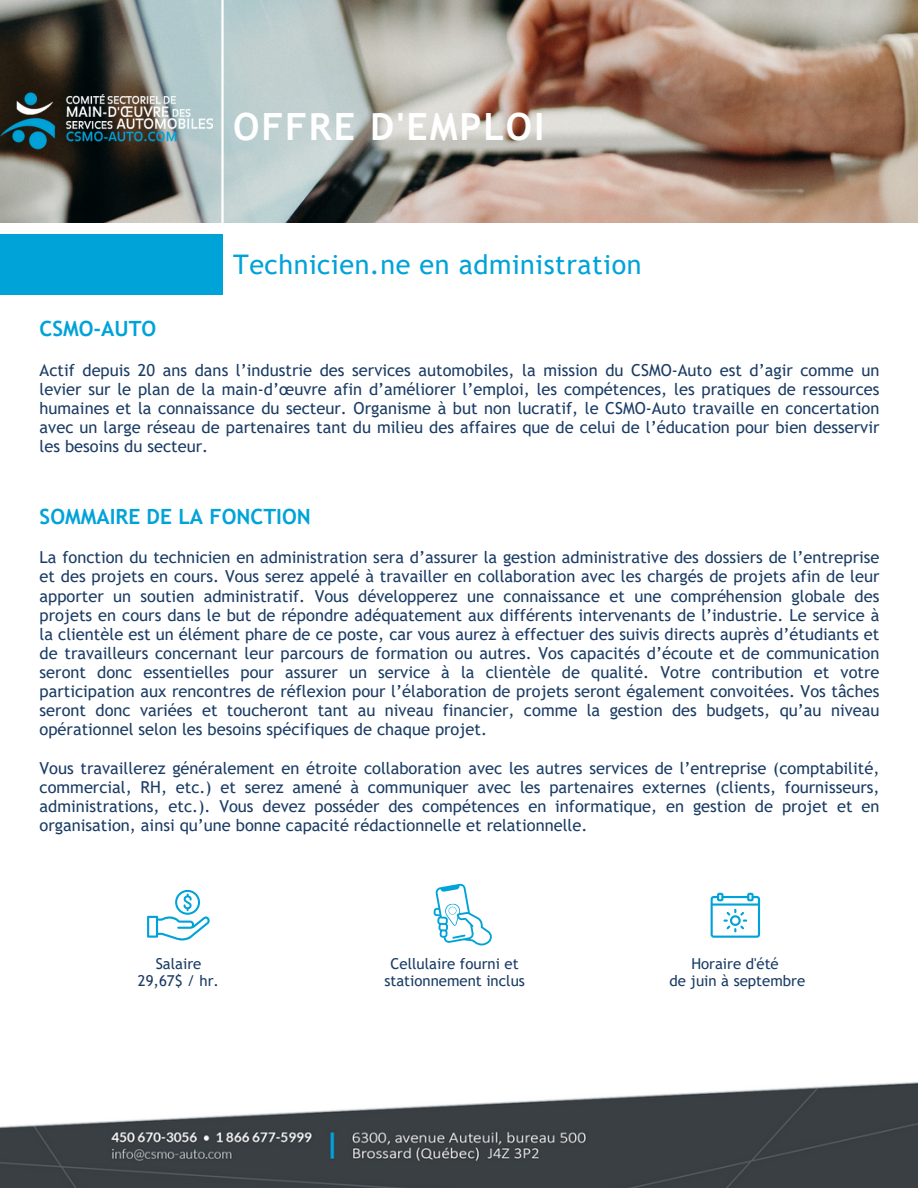
<style>
.page{position:relative;width:918px;height:1188px;background:#fff}
.page>*{position:absolute;margin:0;border:0;box-sizing:border-box;transform-origin:0 0}
.t1{font:700 37.5px "Trebuchet MS";letter-spacing:.05em;color:#fff}
.t2{font:27px "Trebuchet MS";letter-spacing:.02em;color:#00a3d8}
.t3{font:700 21px "Trebuchet MS";color:#00a3d8}
.t4{font:16.5px/19.2px "Trebuchet MS";color:#1b3c65;text-align:justify}
.t5{font:15px "Trebuchet MS";color:#1b3c65}
</style>
<div class="page">
<img style="left:0;top:0;width:918px;height:223px">
<hr style="left:221px;top:0;width:3px;height:224px;background:#fff">
<img style="left:1px;top:93px;width:211px;height:57px">
<div style="left:0;top:234px;width:223px;height:61px;background:#00a3d8"></div>
<img style="left:0;top:1081px;width:918px;height:107px">
<svg style="left:147px;top:890px;width:63px;height:51px"></svg>
<svg style="left:711px;top:893px;width:49px;height:45px"></svg>
<svg style="left:434px;top:884px;width:58px;height:61px"></svg>
<p class="t1" style="left:233px;top:105px;width:313px">OFFRE D'EMPLOI</p>
<p class="t2" style="left:233px;top:249px;width:410px">Technicien.ne en administration</p>
<p class="t3" style="left:40px;top:317px;width:118px">CSMO-AUTO</p>
<p class="t4" style="left:40px;top:360px;width:841px">Actif depuis 20 ans dans l’industrie des services automobiles, la mission du CSMO-Auto est d’agir comme un levier sur le plan de la main-d’œuvre afin d’améliorer l’emploi, les compétences, les pratiques de ressources humaines et la connaissance du secteur. Organisme à but non lucratif, le CSMO-Auto travaille en concertation avec un large réseau de partenaires tant du milieu des affaires que de celui de l’éducation pour bien desservir les besoins du secteur.</p>
<p class="t3" style="left:40px;top:504px;width:273px">SOMMAIRE DE LA FONCTION</p>
<p class="t4" style="left:40px;top:548px;width:841px">La fonction du technicien en administration sera d’assurer la gestion administrative des dossiers de l’entreprise et des projets en cours. Vous serez appelé à travailler en collaboration avec les chargés de projets afin de leur apporter un soutien administratif. Vous développerez une connaissance et une compréhension globale des projets en cours dans le but de répondre adéquatement aux différents intervenants de l’industrie. Le service à la clientèle est un élément phare de ce poste, car vous aurez à effectuer des suivis directs auprès d’étudiants et de travailleurs concernant leur parcours de formation ou autres. Vos capacités d’écoute et de communication seront donc essentielles pour assurer un service à la clientèle de qualité. Votre contribution et votre participation aux rencontres de réflexion pour l’élaboration de projets seront également convoitées. Vos tâches seront donc variées et toucheront tant au niveau financier, comme la gestion des budgets, qu’au niveau opérationnel selon les besoins spécifiques de chaque projet.</p>
<p class="t4" style="left:40px;top:758px;width:841px">Vous travaillerez généralement en étroite collaboration avec les autres services de l’entreprise (comptabilité, commercial, RH, etc.) et serez amené à communiquer avec les partenaires externes (clients, fournisseurs, administrations, etc.). Vous devez posséder des compétences en informatique, en gestion de projet et en organisation, ainsi qu’une bonne capacité rédactionnelle et relationnelle.</p>
<p class="t5" style="left:156px;top:955px;width:47px">Salaire</p>
<p class="t5" style="left:138px;top:971px;width:83px">29,67$ / hr.</p>
<p class="t5" style="left:391px;top:955px;width:129px">Cellulaire fourni et</p>
<p class="t5" style="left:384px;top:971px;width:142px">stationnement inclus</p>
<p class="t5" style="left:691px;top:955px;width:89px">Horaire d'été</p>
<p class="t5" style="left:670px;top:971px;width:137px">de juin à septembre</p>
</div>
